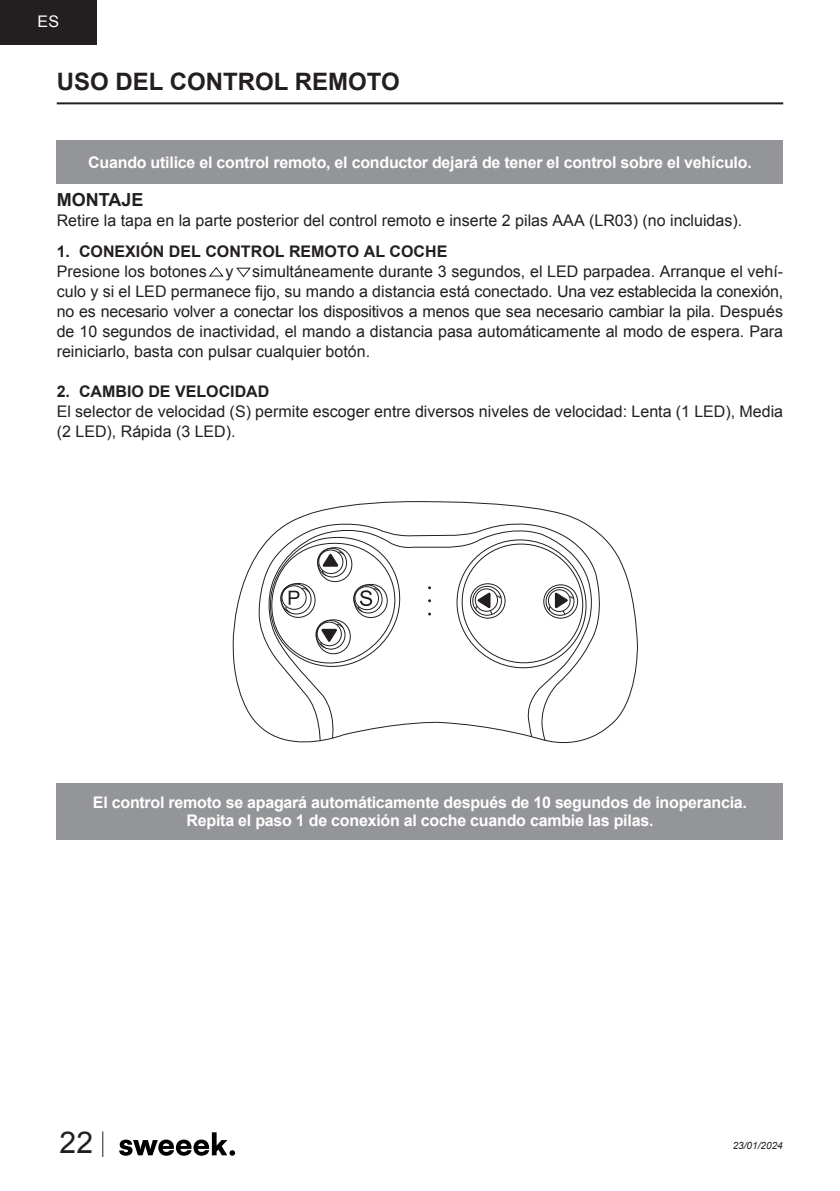
<style>
.page{position:relative;width:840px;height:1191px;background:#fff}
.page>*{position:absolute;margin:0;border:0;box-sizing:border-box;transform-origin:0 0}
.t1{font:30px "Arial";color:#231f20}
.TITRE-TDM-9PT{font:700 24px "Arial";color:#231f20}
.SOUS-TITRE{font:700 18px "Arial";color:#231f20}
.BODY-PUCE{font:16px/20px "Arial";color:#231f20;text-align:justify}
.BODY-PUCE-2{font:700 16px "Arial";letter-spacing:-.015em;color:#fff}
.SOUS-TITRE-2{font:16px "Arial";color:#231f20}
.BODY-PUCE-3{font:700 16px "Arial";color:#231f20}
.t2{font:16px "Arial";color:#fff}
.t3{font:italic 10px "Arial";color:#231f20}
</style>
<div class="page">
<div style="left:0;top:0;width:97px;height:45px;background:#231f20"></div>
<svg style="left:102px;top:1131px;width:1px;height:26px"></svg>
<svg style="left:119px;top:1132px;width:116px;height:23px"></svg>
<div style="left:57px;top:782px;width:725px;height:57px;background:#939598"></div>
<div style="left:57px;top:140px;width:725px;height:43px;background:#939598"></div>
<hr style="left:57px;top:102px;width:725px;height:2px;background:#231f20">
<svg style="left:209px;top:267px;width:14px;height:10px"></svg>
<svg style="left:236px;top:267px;width:15px;height:10px"></svg>
<svg style="left:232px;top:501px;width:405px;height:243px"></svg>
<svg style="left:258px;top:516px;width:349px;height:225px"></svg>
<svg style="left:261px;top:524px;width:334px;height:215px"></svg>
<svg style="left:269px;top:536px;width:132px;height:131px"></svg>
<svg style="left:455px;top:539px;width:131px;height:129px"></svg>
<p class="t2" style="left:38px;top:11px;width:23px">ES</p>
<p class="TITRE-TDM-9PT" style="left:57px;top:65px;width:344px">USO DEL CONTROL REMOTO</p>
<p class="BODY-PUCE-2" style="left:88px;top:151px;width:664px">Cuando utilice el control remoto, el conductor dejará de tener el control sobre el vehículo.</p>
<p class="SOUS-TITRE" style="left:57px;top:187px;width:88px">MONTAJE</p>
<p class="SOUS-TITRE-2" style="left:57px;top:209px;width:686px">Retire la tapa en la parte posterior del control remoto e inserte 2 pilas AAA (LR03) (no incluidas).</p>
<p class="BODY-PUCE-3" style="left:57px;top:241px;width:392px">1. CONEXIÓN DEL CONTROL REMOTO AL COCHE</p>
<p class="BODY-PUCE" style="left:57px;top:261px;width:727px">Presione los botones y simultáneamente durante 3 segundos, el LED parpadea. Arranque el vehí&shy;culo y si el LED permanece fijo, su mando a distancia está conectado. Una vez establecida la conexión, no es necesario volver a conectar los dispositivos a menos que sea necesario cambiar la pila. Después de 10 segundos de inactividad, el mando a distancia pasa automáticamente al modo de espera. Para reiniciarlo, basta con pulsar cualquier botón.</p>
<p class="BODY-PUCE-3" style="left:57px;top:381px;width:214px">2. CAMBIO DE VELOCIDAD</p>
<p class="BODY-PUCE" style="left:57px;top:401px;width:727px">El selector de velocidad (S) permite escoger entre diversos niveles de velocidad: Lenta (1 LED), Media (2 LED), Rápida (3 LED).</p>
<p class="BODY-PUCE-2" style="left:93px;top:792px;width:655px">El control remoto se apagará automáticamente después de 10 segundos de inoperancia.</p>
<p class="BODY-PUCE-2" style="left:186px;top:810px;width:468px">Repita el paso 1 de conexión al coche cuando cambie las pilas.</p>
<h1 class="t1" style="left:60px;top:1123px;width:35px">22</h1>
<p class="t3" style="left:732px;top:1138px;width:52px">23/01/2024</p>
</div>
